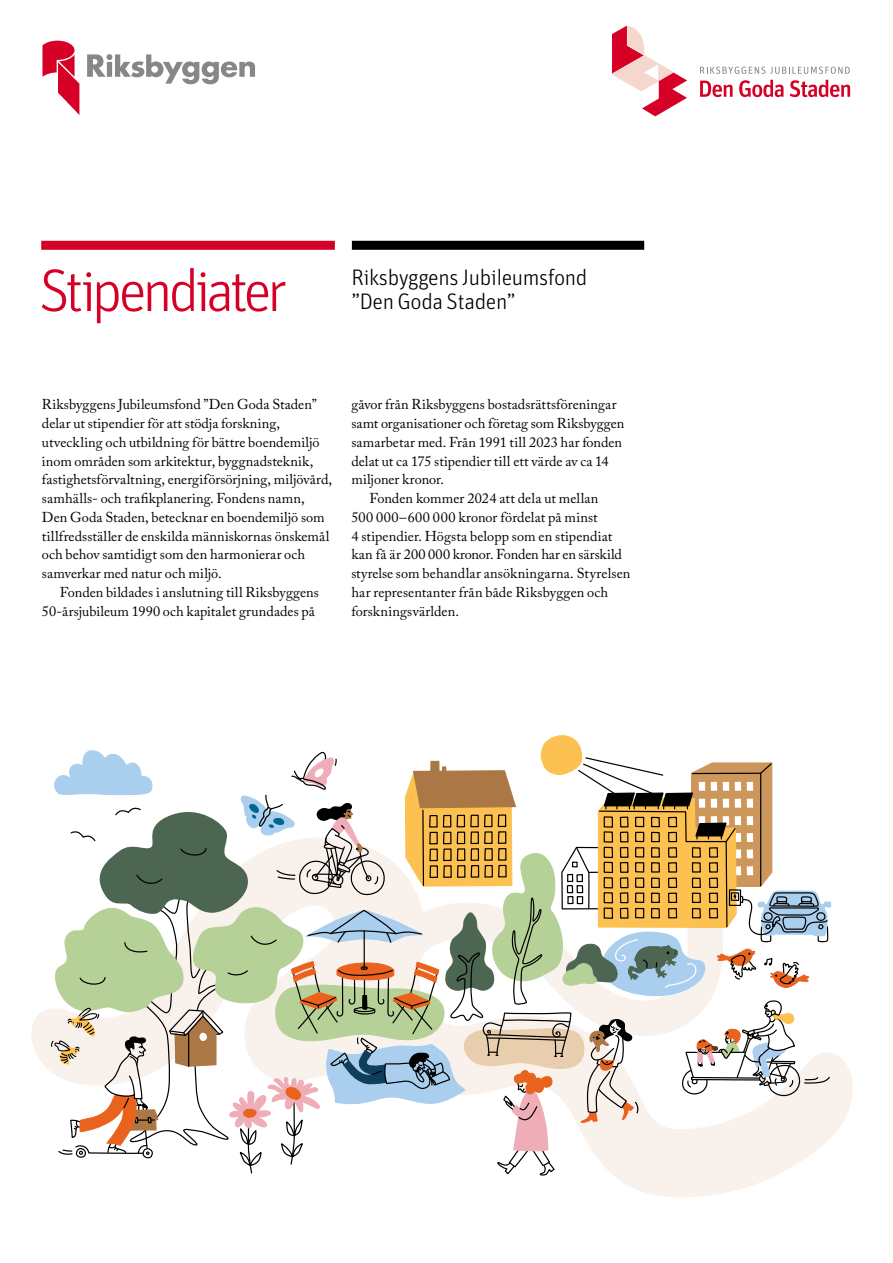
<style>
.page{position:relative;width:893px;height:1263px;background:#fff}
.page>*{position:absolute;margin:0;border:0;box-sizing:border-box;transform-origin:0 0}
.t1{font:300 60px "Unit OTRB";letter-spacing:-.075em;color:#d60026}
.t2{font:300 22.5px/24px "Unit OTRB";letter-spacing:-.015em;color:#000}
.t3{font:14.25px/18.8px "Adobe Caslon Pro";letter-spacing:.005em;color:#000}
</style>
<div class="page">
<div style="left:352px;top:241px;width:292px;height:9px;background:#000"></div>
<div style="left:41px;top:241px;width:294px;height:9px;background:#d60026"></div>
<svg style="left:87px;top:54px;width:168px;height:30px"></svg>
<svg style="left:42px;top:41px;width:37px;height:74px"></svg>
<svg style="left:611px;top:26px;width:76px;height:90px"></svg>
<svg style="left:700px;top:81px;width:33px;height:16px"></svg>
<svg style="left:739px;top:80px;width:44px;height:17px"></svg>
<svg style="left:790px;top:80px;width:60px;height:17px"></svg>
<svg style="left:700px;top:67px;width:150px;height:7px"></svg>
<svg style="left:31px;top:903px;width:822px;height:294px"></svg>
<svg style="left:51px;top:735px;width:780px;height:451px"></svg>
<h1 class="t1" style="left:39px;top:255px;width:249px">Stipendiater</h1>
<h2 class="t2" style="left:351px;top:265px;width:238px">Riksbyggens Jubileumsfond ”Den Goda Staden”</h2>
<p class="t3" style="left:42px;top:395px;width:292px">Riksbyggens Jubileumsfond ”Den Goda Staden” delar ut stipendier för att stödja forskning, utveckling och utbildning för bättre boendemiljö inom områden som arkitektur, byggnadsteknik, fastighetsförvaltning, energiförsörjning, miljövård, samhälls- och trafikplanering. Fondens namn, Den Goda Staden, betecknar en boendemiljö som tillfredsställer de enskilda människornas önskemål och behov samtidigt som den harmonierar och samverkar med natur och miljö.</p>
<p class="t3" style="left:42px;top:583px;width:278px;text-align:right">Fonden bildades i anslutning till Riksbyggens<br>50-årsjubileum 1990 och kapitalet grundades på</p>
<p class="t3" style="left:351px;top:395px;width:267px">gåvor från Riksbyggens bostadsrättsföreningar</p>
<p class="t3" style="left:351px;top:414px;width:275px">samt organisationer och företag som Riksbyggen</p>
<p class="t3" style="left:351px;top:433px;width:272px">samarbetar med. Från 1991 till 2023 har fonden</p>
<p class="t3" style="left:351px;top:451px;width:259px">delat ut ca 175 stipendier till ett värde av ca 14</p>
<p class="t3" style="left:351px;top:470px;width:94px">miljoner kronor.</p>
<p class="t3" style="left:369px;top:489px;width:231px">Fonden kommer 2024 att dela ut mellan</p>
<p class="t3" style="left:351px;top:508px;width:248px">500 000–600 000 kronor fördelat på minst</p>
<p class="t3" style="left:351px;top:526px;width:263px">4 stipendier. Högsta belopp som en stipendiat</p>
<p class="t3" style="left:351px;top:545px;width:272px">kan få är 200 000 kronor. Fonden har en särskild</p>
<p class="t3" style="left:351px;top:564px;width:281px">styrelse som behandlar ansökningarna. Styrelsen</p>
<p class="t3" style="left:351px;top:583px;width:258px">har representanter från både Riksbyggen och</p>
<p class="t3" style="left:351px;top:601px;width:109px">forskningsvärlden.</p>
</div>
